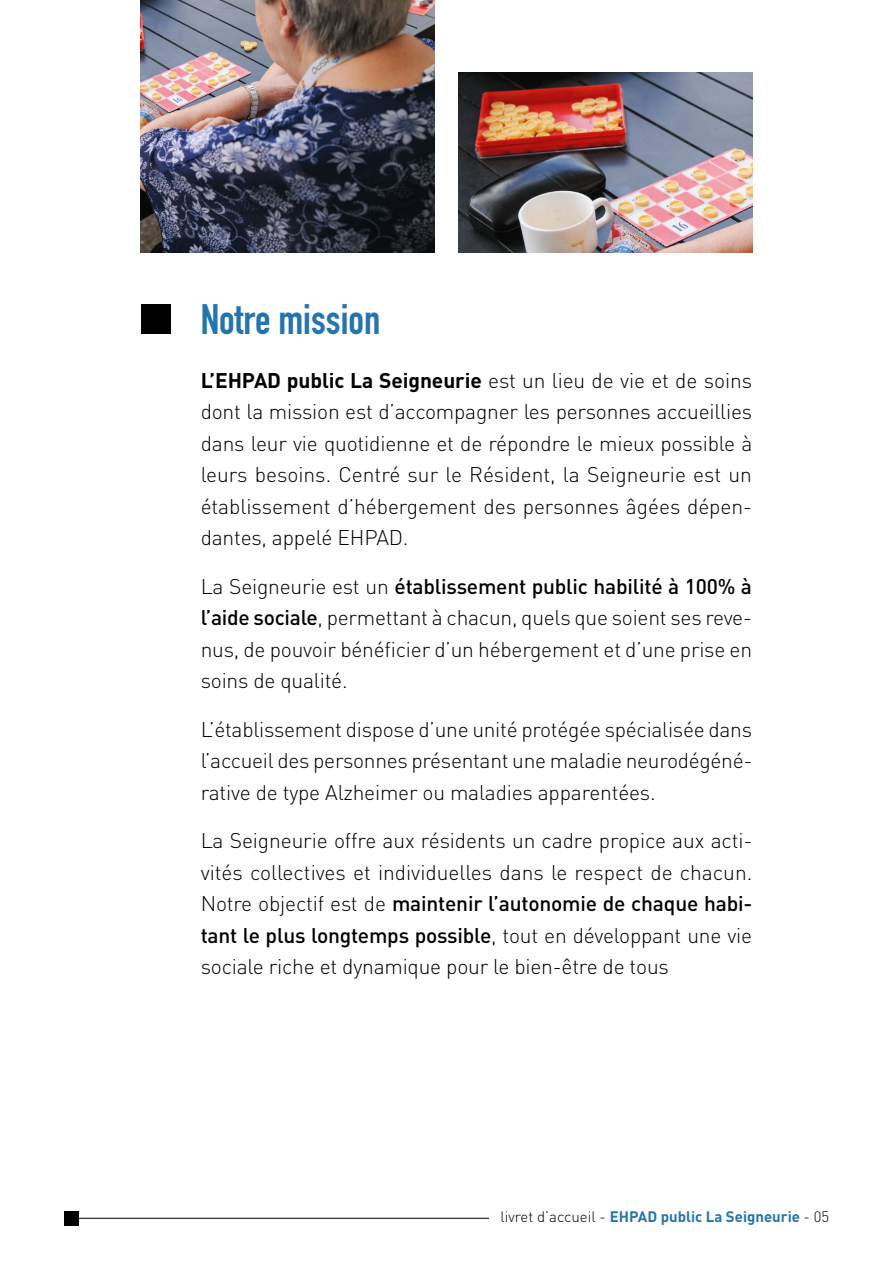
<style>
.page{position:relative;width:893px;height:1263px;background:#fff}
.page>*{position:absolute;margin:0;border:0;box-sizing:border-box;transform-origin:0 0}
.t1{font:42px "DIN Engschrift Std";color:#2474af}
.t2{font:300 21px/31.5px "DIN";letter-spacing:-.01em;color:#000;text-align:justify}
.t3{font:700 15px "DIN";color:#2474af}
.s1{font-weight:700}
.s2{font-weight:500}
.s3{font-weight:300;color:#000}
</style>
<div class="page">
<hr style="left:64px;top:1218px;width:425px;height:1px;background:#000">
<div style="left:64px;top:1211px;width:15px;height:15px;background:#000"></div>
<img style="left:141px;top:0;width:294px;height:252px">
<img style="left:458px;top:72px;width:294px;height:180px">
<div style="left:141px;top:304px;width:30px;height:30px;background:#000"></div>
<h1 class="t1" style="left:201px;top:294px;width:181px">Notre mission</h1>
<p class="t2" style="left:201px;top:364px;width:553px"><span class="s1">L’EHPAD public La Seigneurie</span> est un lieu de vie et de soins dont la mission est d’accompagner les personnes accueillies dans leur vie quotidienne et de répondre le mieux possible à leurs besoins. Centré sur le Résident, la Seigneurie est un établissement d’hébergement des personnes âgées dépen&shy;dantes, appelé EHPAD.</p>
<p class="t2" style="left:201px;top:570px;width:553px">La Seigneurie est un <span class="s2">établissement public habilité à 100% à l’aide sociale</span>, permettant à chacun, quels que soient ses reve&shy;nus, de pouvoir bénéficier d’un hébergement et d’une prise en soins de qualité.</p>
<p class="t2" style="left:201px;top:713px;width:553px">L’établissement dispose d’une unité protégée spécialisée dans l’accueil des personnes présentant une maladie neurodégéné&shy;rative de type Alzheimer ou maladies apparentées.</p>
<p class="t2" style="left:201px;top:825px;width:553px">La Seigneurie offre aux résidents un cadre propice aux acti&shy;vités collectives et individuelles dans le respect de chacun.<br>Notre objectif est de <span class="s2">maintenir l’autonomie de chaque habi&shy;tant le plus longtemps possible</span>, tout en développant une vie sociale riche et dynamique pour le bien-être de tous</p>
<p class="t3" style="left:500px;top:1207px;width:330px"><span class="s3">livret d’accueil -</span> EHPAD public La Seigneurie <span class="s3">- 05</span></p>
</div>
